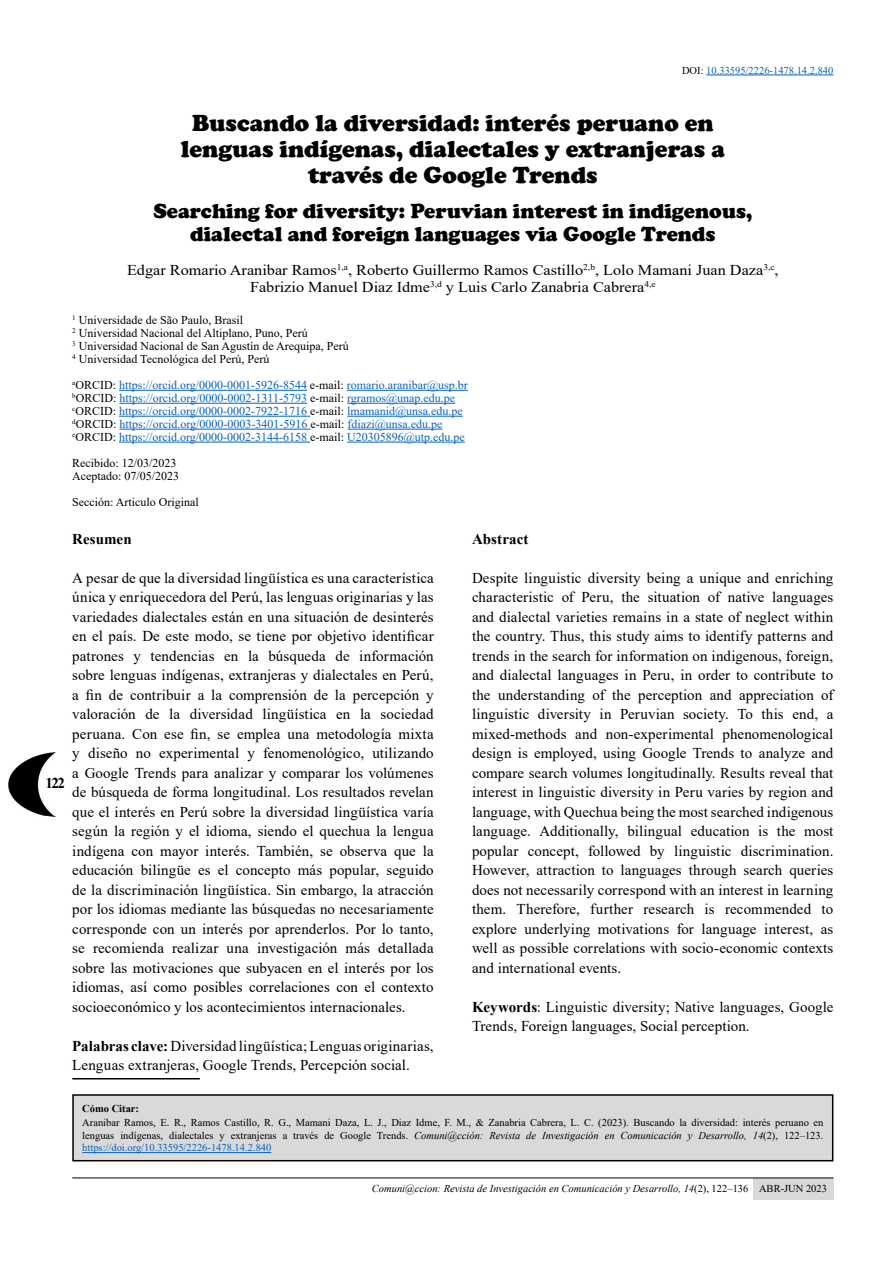
<style>
.page{position:relative;width:893px;height:1263px;background:#fff}
.page>*{position:absolute;margin:0;border:0;box-sizing:border-box;transform-origin:0 0}
.t1{font:900 24px/26px "Cooper";color:#000;text-align:center}
.t2{font:900 21px/22.6px "Cooper";color:#000;text-align:center}
.t3{font:15px/19.5px "Times New Roman";color:#000;text-align:justify}
.t4{font:15px/16.2px "Times New Roman";color:#000;text-align:center;scale:1.08 1}
.t5{font:700 15px "Times New Roman";letter-spacing:.005em;color:#000}
.t6{font:12px "Times New Roman";color:#0563c1}
.t7{font:12px "Times New Roman";color:#000}
.Citar{font:10.5px/12.6px "Times New Roman";color:#000;text-align:justify}
.t8{font:italic 10.5px "Times New Roman";color:#000}
.t9{font:10.5px "Times New Roman";color:#0563c1}
.Citar-2{font:700 10.5px "Times New Roman";color:#000}
.s1{color:#000}
.s2{font-weight:700}
.s3{font-style:italic}
.s4{color:#0563c1}
.s5{font-style:normal}
</style>
<div class="page">
<img style="left:9px;top:753px;width:46px;height:63px">
<div style="left:753px;top:1178px;width:80px;height:21px;background:#d9d9d9"></div>
<hr style="left:72px;top:1177px;width:761px;height:1px;background:#000">
<hr style="left:119px;top:390px;width:188px;height:1px;background:#0563c1">
<hr style="left:347px;top:390px;width:121px;height:1px;background:#0563c1">
<hr style="left:119px;top:403px;width:188px;height:1px;background:#0563c1">
<hr style="left:347px;top:403px;width:108px;height:1px;background:#0563c1">
<hr style="left:119px;top:416px;width:191px;height:1px;background:#0563c1">
<hr style="left:347px;top:416px;width:116px;height:1px;background:#0563c1">
<hr style="left:119px;top:429px;width:192px;height:1px;background:#0563c1">
<hr style="left:348px;top:429px;width:95px;height:1px;background:#0563c1">
<hr style="left:119px;top:442px;width:191px;height:1px;background:#0563c1">
<hr style="left:347px;top:442px;width:118px;height:1px;background:#0563c1">
<hr style="left:72px;top:1078px;width:128px;height:1px;background:#000">
<div style="left:73px;top:1095px;width:760px;height:66px;background:#d9d9d9"></div>
<hr style="left:82px;top:1152px;width:189px;height:1px;background:#0563c1">
<div style="left:72px;top:1094px;width:761px;height:67px;border:2px solid #000"></div>
<hr style="left:706px;top:75px;width:127px;height:1px;background:#0563c1">
<p class="t9" style="left:682px;top:63px;width:153px"><span class="s1">DOI:</span> 10.33595/2226-1478.14.2.840</p>
<p class="t1" style="left:181px;top:110px;width:546px">Buscando la diversidad: interés peruano en lenguas indígenas, dialectales y extranjeras a través de Google Trends</p>
<p class="t2" style="left:153px;top:200px;width:600px">Searching for diversity: Peruvian interest in indigenous, dialectal and foreign languages via Google Trends</p>
<p class="t4" style="left:127px;top:262px;width:605px">Edgar Romario Aranibar Ramos<sup>1,a</sup>, Roberto Guillermo Ramos Castillo<sup>2,b</sup>, Lolo Mamani Juan Daza<sup>3,c</sup>,<br>Fabrizio Manuel Diaz Idme<sup>3,d</sup> y Luis Carlo Zanabria Cabrera<sup>4,e</sup></p>
<p class="t7" style="left:72px;top:312px;width:172px"><sup>1</sup> Universidade de São Paulo, Brasil</p>
<p class="t7" style="left:72px;top:325px;width:237px"><sup>2</sup> Universidad Nacional del Altiplano, Puno, Perú</p>
<p class="t7" style="left:72px;top:338px;width:278px"><sup>3</sup> Universidad Nacional de San Agustín de Arequipa, Perú</p>
<p class="t7" style="left:72px;top:351px;width:199px"><sup>4</sup> Universidad Tecnológica del Perú, Perú</p>
<p class="t6" style="left:72px;top:376px;width:397px"><sup>a</sup><span class="s1">ORCID:</span> https://orcid.org/0000-0001-5926-8544 <span class="s1">e-mail:</span> romario.aranibar@usp.br</p>
<p class="t6" style="left:72px;top:389px;width:384px"><sup>b</sup><span class="s1">ORCID:</span> https://orcid.org/0000-0002-1311-5793 <span class="s1">e-mail:</span> rgramos@unap.edu.pe</p>
<p class="t6" style="left:72px;top:402px;width:392px"><sup>c</sup><span class="s1">ORCID:</span> https://orcid.org/0000-0002-7922-1716 <span class="s1">e-mail:</span> lmamanid@unsa.edu.pe</p>
<p class="t6" style="left:72px;top:415px;width:372px"><sup>d</sup><span class="s1">ORCID:</span> https://orcid.org/0000-0003-3401-5916 <span class="s1">e-mail:</span> fdiazi@unsa.edu.pe</p>
<p class="t6" style="left:72px;top:428px;width:394px"><sup>e</sup><span class="s1">ORCID:</span> https://orcid.org/0000-0002-3144-6158 <span class="s1">e-mail:</span> U20305896@utp.edu.pe</p>
<p class="t7" style="left:72px;top:454px;width:106px">Recibido: 12/03/2023</p>
<p class="t7" style="left:72px;top:467px;width:108px">Aceptado: 07/05/2023</p>
<p class="t7" style="left:72px;top:493px;width:128px">Sección: Articulo Original</p>
<p class="t5" style="left:45px;top:772px;width:21px">122</p>
<p class="t5" style="left:72px;top:528px;width:61px">Resumen</p>
<p class="t3" style="left:72px;top:568px;width:363px">A pesar de que la diversidad lingüística es una característica única y enriquecedora del Perú, las lenguas originarias y las variedades dialectales están en una situación de desinterés en el país. De este modo, se tiene por objetivo identificar patrones y tendencias en la búsqueda de información sobre lenguas indígenas, extranjeras y dialectales en Perú, a fin de contribuir a la comprensión de la percepción y valoración de la diversidad lingüística en la sociedad peruana. Con ese fin, se emplea una metodología mixta y diseño no experimental y fenomenológico, utilizando a Google Trends para analizar y comparar los volúmenes de búsqueda de forma longitudinal. Los resultados revelan que el interés en Perú sobre la diversidad lingüística varía según la región y el idioma, siendo el quechua la lengua indígena con mayor interés. También, se observa que la educación bilingüe es el concepto más popular, seguido de la discriminación lingüística. Sin embargo, la atracción por los idiomas mediante las búsquedas no necesariamente corresponde con un interés por aprenderlos. Por lo tanto, se recomienda realizar una investigación más detallada sobre las motivaciones que subyacen en el interés por los idiomas, así como posibles correlaciones con el contexto socioeconómico y los acontecimientos internacionales.</p>
<p class="t3" style="left:72px;top:1036px;width:363px"><span class="s2">Palabras clave:</span> Diversidad lingüística; Lenguas originarias,<br>Lenguas extranjeras, Google Trends, Percepción social.</p>
<p class="t5" style="left:472px;top:528px;width:58px">Abstract</p>
<p class="t3" style="left:472px;top:568px;width:363px">Despite linguistic diversity being a unique and enriching characteristic of Peru, the situation of native languages and dialectal varieties remains in a state of neglect within the country. Thus, this study aims to identify patterns and trends in the search for information on indigenous, foreign, and dialectal languages in Peru, in order to contribute to the understanding of the perception and appreciation of linguistic diversity in Peruvian society. To this end, a mixed-methods and non-experimental phenomenological design is employed, using Google Trends to analyze and compare search volumes longitudinally. Results reveal that interest in linguistic diversity in Peru varies by region and language, with Quechua being the most searched indigenous language. Additionally, bilingual education is the most popular concept, followed by linguistic discrimination.<br>However, attraction to languages through search queries does not necessarily correspond with an interest in learning them. Therefore, further research is recommended to explore underlying motivations for language interest, as well as possible correlations with socio-economic contexts and international events.</p>
<p class="t3" style="left:472px;top:997px;width:363px"><span class="s2">Keywords</span>: Linguistic diversity; Native languages, Google<br>Trends, Foreign languages, Social perception.</p>
<p class="Citar-2" style="left:82px;top:1100px;width:58px">Cómo Citar:</p>
<p class="Citar" style="left:82px;top:1116px;width:743px">Aranibar Ramos, E. R., Ramos Castillo, R. G., Mamani Daza, L. J., Diaz Idme, F. M., &amp; Zanabria Cabrera, L. C. (2023). Buscando la diversidad: interés peruano en lenguas indígenas, dialectales y extranjeras a través de Google Trends. <span class="s3">Comuni@cción: Revista de Investigación en Comunicación y Desarrollo, 14</span>(2), 122–123. <span class="s4">https://doi.org/10.33595/2226-1478.14.2.840</span></p>
<p class="t8" style="left:372px;top:1181px;width:457px">Comuni@ccion: Revista de Investigación en Comunicación y Desarrollo, 14<span class="s5">(2), 122–136 ABR-JUN 2023</span></p>
</div>
